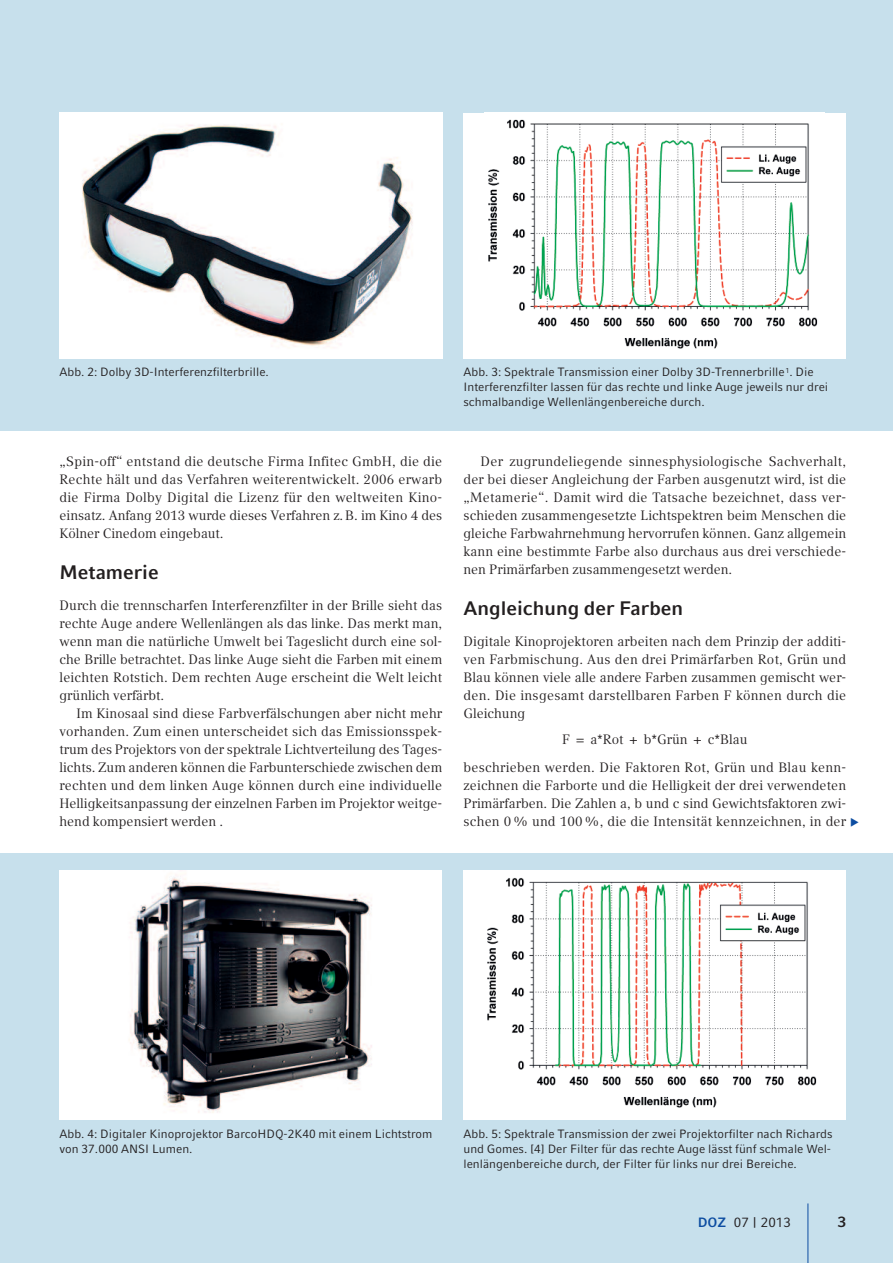
<style>
.page{position:relative;width:893px;height:1263px;background:#fff}
.page>*{position:absolute;margin:0;border:0;box-sizing:border-box;transform-origin:0 0}
.t1{font:700 19.5px "Compatil Fact LT Pro";color:#231f20}
.t2{font:700 15px "Compatil Fact LT Pro";color:#231f20}
.t3{font:13.5px/18px "Compatil Text LT Pro";color:#231f20;text-align:justify}
.t4{font:13.5px/28.5px "Compatil Text LT Pro";letter-spacing:.02em;color:#231f20;text-align:center}
.t5{font:13.5px "Compatil Fact LT Pro";color:#231f20}
.t6{font:12px/15px "Compatil Fact LT Pro";color:#231f20}
.s1{font-weight:700;color:#0d4da1}
</style>
<div class="page">
<div style="left:0;top:853px;width:893px;height:410px;background:#c7e0ec"></div>
<div style="left:0;top:0;width:893px;height:430px;background:#c7e0ec"></div>
<hr style="left:807px;top:1203px;width:1px;height:60px;background:#0d4da1">
<img style="left:60px;top:113px;width:382px;height:245px">
<div style="left:463px;top:113px;width:383px;height:245px;background:#fff"></div>
<img style="left:488px;top:119px;width:330px;height:230px">
<div style="left:60px;top:871px;width:382px;height:249px;background:#fff"></div>
<img style="left:129px;top:877px;width:243px;height:236px">
<div style="left:463px;top:871px;width:383px;height:249px;background:#fff"></div>
<img style="left:487px;top:878px;width:330px;height:230px">
<p class="t6" style="left:60px;top:366px;width:211px">Abb. 2: Dolby 3D-Interferenzfilterbrille.</p>
<p class="t6" style="left:463px;top:366px;width:366px">Abb. 3: Spektrale Transmission einer Dolby 3D-Trennerbrille<sup>1</sup>. Die<br>Interferenzfilter lassen für das rechte und linke Auge jeweils nur drei schmalbandige Wellenlängenbereiche durch.</p>
<p class="t3" style="left:60px;top:454px;width:384px">„Spin-off“ entstand die deutsche Firma Infitec GmbH, die die Rechte hält und das Verfahren weiterentwickelt. 2006 erwarb die Firma Dolby Digital die Lizenz für den weltweiten Kino&shy;einsatz. Anfang 2013 wurde dieses Verfahren z.B. im Kino 4 des Kölner Cinedom eingebaut.</p>
<h1 class="t1" style="left:60px;top:565px;width:101px">Metamerie</h1>
<p class="t3" style="left:60px;top:598px;width:384px">Durch die trennscharfen Interferenzfilter in der Brille sieht das rechte Auge andere Wellenlängen als das linke. Das merkt man, wenn man die natürliche Umwelt bei Tageslicht durch eine sol&shy;che Brille betrachtet. Das linke Auge sieht die Farben mit einem leichten Rotstich. Dem rechten Auge erscheint die Welt leicht grünlich verfärbt.</p>
<p class="t3" style="left:60px;top:706px;width:384px;text-indent:17px">Im Kinosaal sind diese Farbverfälschungen aber nicht mehr vorhanden. Zum einen unterscheidet sich das Emissionsspek&shy;trum des Projektors von der spektrale Lichtverteilung des Tages&shy;lichts. Zum anderen können die Farbunterschiede zwischen dem rechten und dem linken Auge können durch eine individuelle Helligkeitsanpassung der einzelnen Farben im Projektor weitge&shy;hend kompensiert werden .</p>
<p class="t3" style="left:463px;top:454px;width:384px;text-indent:17px">Der zugrundeliegende sinnesphysiologische Sachverhalt, der bei dieser Angleichung der Farben ausgenutzt wird, ist die „Metamerie“. Damit wird die Tatsache bezeichnet, dass ver&shy;schieden zusammengesetzte Lichtspektren beim Menschen die gleiche Farbwahrnehmung hervorrufen können. Ganz allgemein kann eine bestimmte Farbe also durchaus aus drei verschiede&shy;nen Primärfarben zusammengesetzt werden.</p>
<h1 class="t1" style="left:463px;top:601px;width:221px">Angleichung der Farben</h1>
<p class="t3" style="left:463px;top:634px;width:384px">Digitale Kinoprojektoren arbeiten nach dem Prinzip der additi&shy;ven Farbmischung. Aus den drei Primärfarben Rot, Grün und Blau können viele alle andere Farben zusammen gemischt wer&shy;den. Die insgesamt darstellbaren Farben F können durch die Gleichung</p>
<p class="t4" style="left:463px;top:726px;width:384px">F = a*Rot + b*Grün + c*Blau<br>beschrieben werden. Die Faktoren Rot, Grün und Blau kenn-</p>
<p class="t3" style="left:463px;top:778px;width:384px">zeichnen die Farborte und die Helligkeit der drei verwendeten Primärfarben. Die Zahlen a, b und c sind Gewichtsfaktoren zwi&shy;schen 0% und 100%, die die Intensität kennzeichnen, in der</p>
<p class="t6" style="left:60px;top:1127px;width:374px">Abb. 4: Digitaler Kinoprojektor BarcoHDQ-2K40 mit einem Lichtstrom von 37.000 ANSI Lumen.</p>
<p class="t6" style="left:463px;top:1127px;width:371px">Abb. 5: Spektrale Transmission der zwei Projektorfilter nach Richards und Gomes. [4] Der Filter für das rechte Auge lässt fünf schmale Wel&shy;lenlängenbereiche durch, der Filter für links nur drei Bereiche.</p>
<p class="t5" style="left:698px;top:1217px;width:95px"><span class="s1">DOZ</span> 07 | 2013</p>
<p class="t2" style="left:838px;top:1216px;width:10px">3</p>
</div>
